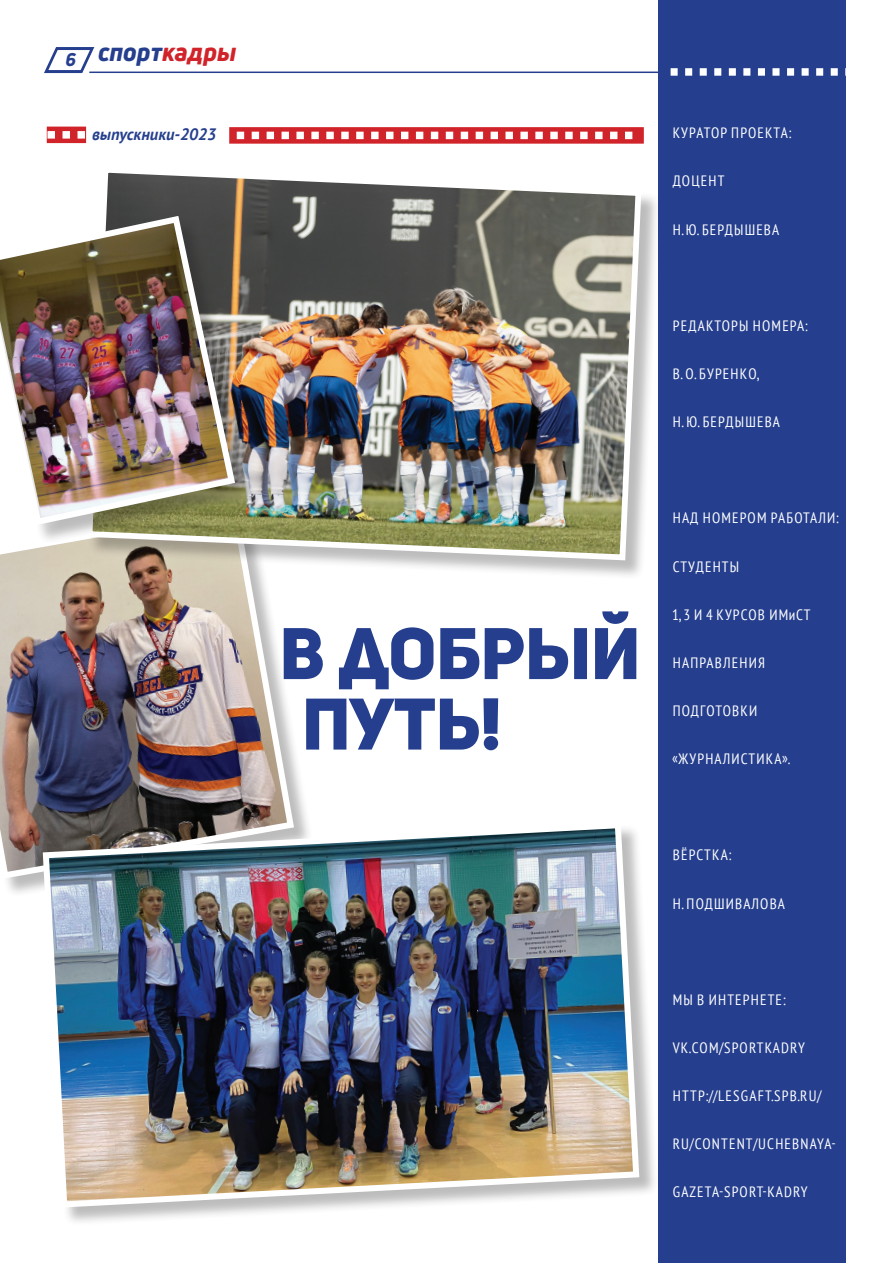
<style>
.page{position:relative;width:893px;height:1263px;background:#fff}
.page>*{position:absolute;margin:0;border:0;box-sizing:border-box;transform-origin:0 0}
.t1{font:72px/70.5px "Uni Sans Demo Heavy CAPS";color:#253f8e}
.t2{font:italic 800 25.5px "Uni Neue";color:#253f8e}
.t3{font:italic 700 16.5px "PT Sans";color:#253f8e}
.t4{font:condensed 15px "PT Sans";letter-spacing:.08em;color:#fff}
.s1{color:#d1232a}
</style>
<div class="page">
<svg style="left:44px;top:47px;width:53px;height:27px"></svg>
<hr style="left:89px;top:72px;width:757px;height:1px;background:#253f8e">
<div style="left:0;top:508px;width:321px;height:397px;background:#231f20;opacity:.3"></div>
<img style="left:0;top:552px;width:297px;height:330px">
<div style="left:659px;top:0;width:187px;height:1263px;background:#253f8e"></div>
<svg style="left:671px;top:68px;width:175px;height:8px"></svg>
<div style="left:229px;top:127px;width:415px;height:17px;background:#d1232a"></div>
<svg style="left:237px;top:132px;width:395px;height:7px"></svg>
<div style="left:47px;top:127px;width:39px;height:16px;background:#d1232a"></div>
<svg style="left:47px;top:131px;width:38px;height:8px"></svg>
<div style="left:44px;top:823px;width:622px;height:410px;background:#231f20;opacity:.3"></div>
<img style="left:40px;top:819px;width:602px;height:392px">
<div style="left:88px;top:168px;width:579px;height:419px;background:#231f20;opacity:.3"></div>
<img style="left:83px;top:168px;width:561px;height:395px">
<div style="left:0;top:217px;width:261px;height:335px;background:#231f20;opacity:.3"></div>
<img style="left:0;top:212px;width:239px;height:317px">
<h2 class="t2" style="left:65px;top:35px;width:172px"><sub>6</sub> спорт<span class="s1">кадры</span></h2>
<p class="t3" style="left:92px;top:123px;width:126px">выпускники-2023</p>
<h1 class="t1" style="left:302px;top:619px;width:340px;text-indent:-22px">В добрый путь!</h1>
<p class="t4" style="left:673px;top:123px;width:120px">КУРАТОР ПРОЕКТА:</p>
<p class="t4" style="left:673px;top:171px;width:53px">ДОЦЕНТ</p>
<p class="t4" style="left:673px;top:220px;width:108px">Н.Ю. БЕРДЫШЕВА</p>
<p class="t4" style="left:673px;top:316px;width:136px">РЕДАКТОРЫ НОМЕРА:</p>
<p class="t4" style="left:673px;top:364px;width:88px">В. О. БУРЕНКО,</p>
<p class="t4" style="left:673px;top:412px;width:109px">Н. Ю. БЕРДЫШЕВА</p>
<p class="t4" style="left:673px;top:508px;width:167px">НАД НОМЕРОМ РАБОТАЛИ:</p>
<p class="t4" style="left:673px;top:557px;width:68px">СТУДЕНТЫ</p>
<p class="t4" style="left:672px;top:605px;width:132px">1, 3 И 4 КУРСОВ ИМИСТ</p>
<p class="t4" style="left:673px;top:653px;width:94px">НАПРАВЛЕНИЯ</p>
<p class="t4" style="left:673px;top:701px;width:86px">ПОДГОТОВКИ</p>
<p class="t4" style="left:672px;top:749px;width:120px">«ЖУРНАЛИСТИКА».</p>
<p class="t4" style="left:673px;top:845px;width:60px">ВЁ РСТКА:</p>
<p class="t4" style="left:673px;top:893px;width:114px">Н. ПОДШИВАЛОВА</p>
<p class="t4" style="left:673px;top:990px;width:114px">МЫ В ИНТЕРНЕТЕ:</p>
<p class="t4" style="left:673px;top:1038px;width:133px">VK.COM/SPORTKADRY</p>
<p class="t4" style="left:673px;top:1086px;width:150px">HTTP://LESGAFT.SPB.RU/</p>
<p class="t4" style="left:673px;top:1134px;width:165px">RU/CONTENT/UCHEBNAYA-</p>
<p class="t4" style="left:673px;top:1182px;width:136px">GAZETA-SPORT-KADRY</p>
</div>
